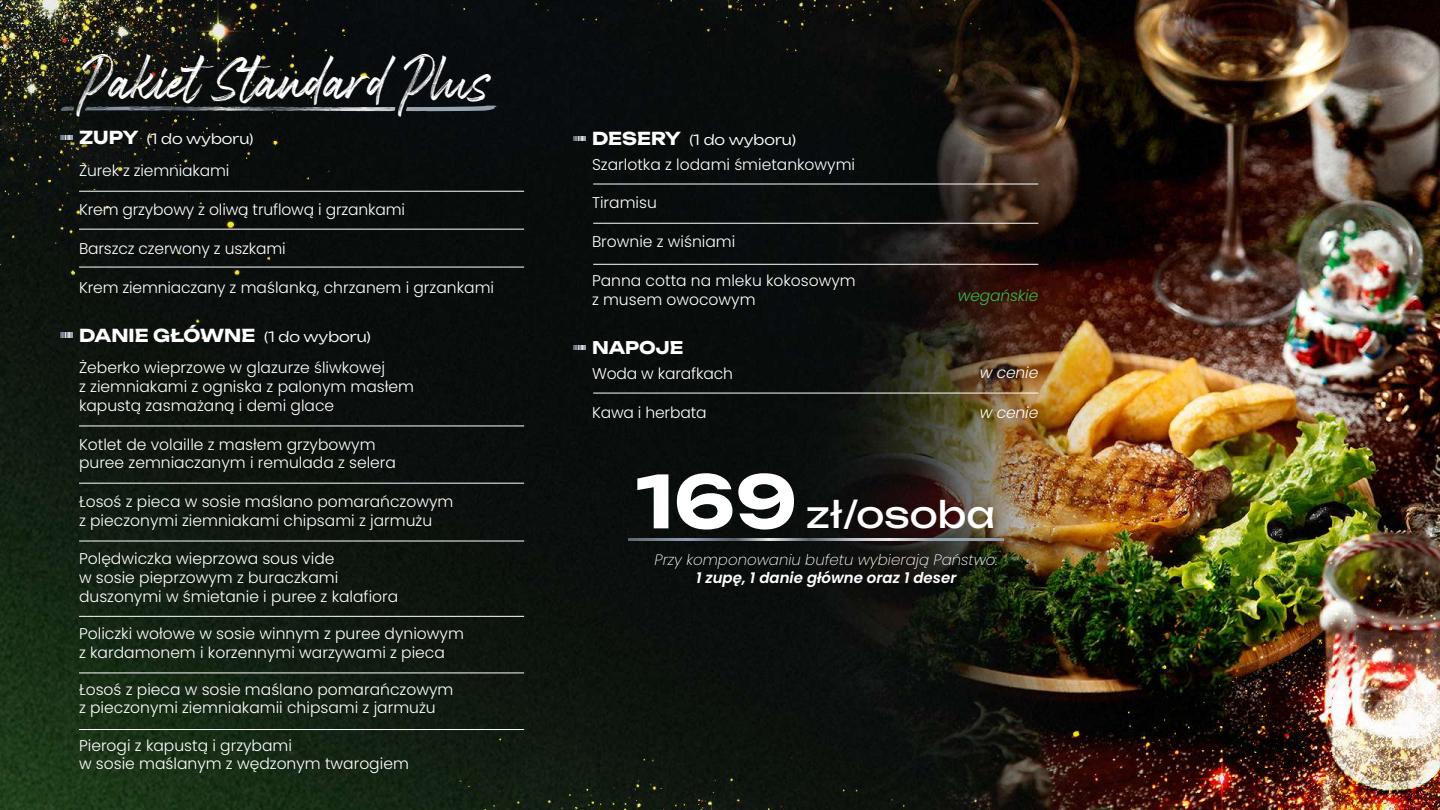
<style>
.page{position:relative;width:1440px;height:810px;background:#fff}
.page>*{position:absolute;margin:0;border:0;box-sizing:border-box;transform-origin:0 0}
.t1{font:42.3px "Espander";color:#fff}
.t2{font:36.53px "Unbounded";color:#fff}
.t3{font:700 17.62px "Unbounded";color:#fff}
.t4{font:700 17.25px "Unbounded";color:#fff}
.t5{font:300 15.52px/18.6px "Poppins";color:#fff}
.t6{font:italic 300 15.52px "Poppins";letter-spacing:-.01em;color:#fff}
.t7{font:italic 300 15.52px "Poppins";letter-spacing:-.01em;color:#39b54a}
.t8{font:italic 200 15px "Poppins";color:#fff}
.t9{font:italic 600 15px "Poppins";color:#fff}
.t10{font:300 14.1px "Unbounded";color:#fff}
.s1{font-weight:700;font-size:17.62px}
.s2{font-weight:300;font-size:14.1px}
.s3{font-weight:700;font-size:71.93px}
</style>
<div class="page">
<img style="left:0;top:0;width:1440px;height:810px">
<svg style="left:85px;top:106px;width:412px;height:5px;background:#686e74"></svg>
<svg style="left:60px;top:135px;width:12px;height:5px"></svg>
<svg style="left:60px;top:333px;width:12px;height:4px"></svg>
<hr style="left:79px;top:191px;width:445px;height:1px;background:#fff">
<hr style="left:79px;top:229px;width:445px;height:1px;background:#fff">
<hr style="left:79px;top:267px;width:445px;height:1px;background:#fff">
<hr style="left:79px;top:483px;width:445px;height:1px;background:#fff">
<hr style="left:79px;top:541px;width:445px;height:1px;background:#fff">
<hr style="left:79px;top:616px;width:445px;height:1px;background:#fff">
<hr style="left:79px;top:673px;width:445px;height:1px;background:#fff">
<hr style="left:79px;top:729px;width:445px;height:1px;background:#fff">
<hr style="left:79px;top:426px;width:445px;height:1px;background:#fff">
<svg style="left:628px;top:538px;width:376px;height:3px"></svg>
<svg style="left:574px;top:345px;width:12px;height:5px"></svg>
<hr style="left:593px;top:393px;width:445px;height:1px;background:#fff">
<svg style="left:574px;top:136px;width:12px;height:5px"></svg>
<hr style="left:593px;top:184px;width:445px;height:1px;background:#fff">
<hr style="left:593px;top:223px;width:445px;height:1px;background:#fff">
<hr style="left:593px;top:264px;width:445px;height:1px;background:#fff">
<h1 class="t1" style="left:77px;top:60px;width:415px">Pakiet Standard Plus</h1>
<p class="t10" style="left:79px;top:128px;width:176px"><span class="s1">ZUPY</span> (1 do wyboru)</p>
<p class="t5" style="left:79px;top:162px;width:152px">Żurek z ziemniakami</p>
<p class="t5" style="left:79px;top:200px;width:328px">Krem grzybowy z oliwą truflową i grzankami</p>
<p class="t5" style="left:79px;top:239px;width:208px">Barszcz czerwony z uszkami</p>
<p class="t5" style="left:79px;top:278px;width:417px">Krem ziemniaczany z maślanką, chrzanem i grzankami</p>
<p class="t3" style="left:79px;top:320px;width:293px">DANIE GŁÓWNE <span class="s2">(1 do wyboru)</span></p>
<p class="t5" style="left:79px;top:359px;width:337px">Żeberko wieprzowe w glazurze śliwkowej<br>z ziemniakami z ogniska z palonym masłem kapustą zasmażaną i demi glace</p>
<p class="t5" style="left:79px;top:435px;width:319px">Kotlet de volaille z masłem grzybowym puree zemniaczanym i remulada z selera</p>
<p class="t5" style="left:79px;top:492px;width:376px">Łosoś z pieca w sosie maślano pomarańczowym z pieczonymi ziemniakami chipsami z jarmużu</p>
<p class="t5" style="left:79px;top:550px;width:321px">Polędwiczka wieprzowa sous vide<br>w sosie pieprzowym z buraczkami duszonymi w śmietanie i puree z kalafiora</p>
<p class="t5" style="left:79px;top:624px;width:386px">Policzki wołowe w sosie winnym z puree dyniowym z kardamonem i korzennymi warzywami z pieca</p>
<p class="t5" style="left:79px;top:680px;width:376px">Łosoś z pieca w sosie maślano pomarańczowym z pieczonymi ziemniakamii chipsami z jarmużu</p>
<p class="t5" style="left:79px;top:736px;width:331px">Pierogi z kapustą i grzybami<br>w sosie maślanym z wędzonym twarogiem</p>
<p class="t10" style="left:592px;top:129px;width:205px"><span class="s1">DESERY</span> (1 do wyboru)</p>
<p class="t5" style="left:592px;top:155px;width:265px">Szarlotka z lodami śmietankowymi</p>
<p class="t5" style="left:592px;top:194px;width:66px">Tiramisu</p>
<p class="t5" style="left:592px;top:233px;width:145px">Brownie z wiśniami</p>
<p class="t5" style="left:592px;top:271px;width:265px">Panna cotta na mleku kokosowym z musem owocowym</p>
<p class="t4" style="left:592px;top:333px;width:93px">NAPOJE</p>
<p class="t5" style="left:592px;top:364px;width:142px">Woda w karafkach</p>
<p class="t5" style="left:592px;top:403px;width:116px">Kawa i herbata</p>
<p class="t7" style="left:958px;top:286px;width:82px">wegańskie</p>
<p class="t6" style="left:980px;top:364px;width:60px">w cenie</p>
<p class="t6" style="left:980px;top:403px;width:60px">w cenie</p>
<h2 class="t2" style="left:636px;top:486px;width:360px"><span class="s3">169</span> zł/osoba</h2>
<p class="t8" style="left:655px;top:551px;width:345px">Przy komponowaniu bufetu wybierają Państwo:</p>
<p class="t9" style="left:696px;top:569px;width:262px">1 zupę, 1 danie główne oraz 1 deser</p>
</div>
